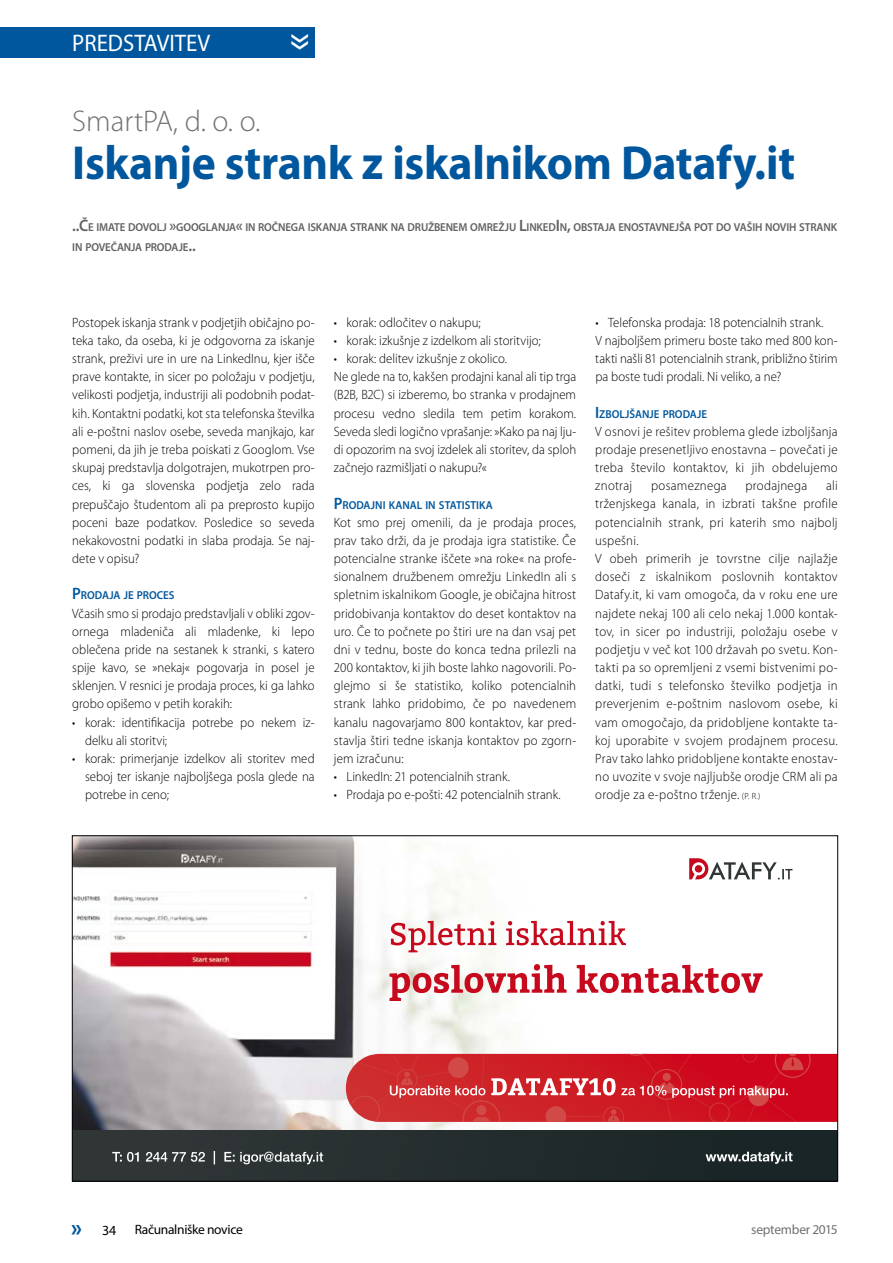
<style>
.page{position:relative;width:893px;height:1263px;background:#fff}
.page>*{position:absolute;margin:0;border:0;box-sizing:border-box;transform-origin:0 0}
.t1{font:700 48px "Myriad Pro";letter-spacing:-.01em;color:#00579d;scale:.95 1}
.t2{font:45px "Myriad Pro";color:#fff;scale:.95 1}
.t3{font:300 30px "Myriad Pro";color:#707172}
.t4{font:700 24.75px "Myriad Pro";color:#00579d;scale:.95 1}
.t5{font:24px "Myriad Pro";color:#fff;scale:.95 1}
.t6{font:13.95px "Myriad Pro";color:#000}
.t7{font:300 13.5px/18.1px "Myriad Pro";letter-spacing:.01em;color:#000;text-align:justify;scale:.95 1}
.t8{font:13.5px "Myriad Pro";letter-spacing:-.025em;color:#000}
.t9{font:13.5px "Myriad Pro";letter-spacing:-.02em;color:#707172}
.t10{font:600 11.55px/19.8px "Myriad Pro";letter-spacing:-.015em;color:#636060;scale:.95 1}
.t11{font:600 11.55px "Myriad Pro";color:#00579d;scale:.95 1}
.s1{font-size:16.5px}
.s2{font-size:9px}
</style>
<div class="page">
<div style="left:0;top:27px;width:315px;height:31px;background:#00579d"></div>
<img style="left:74px;top:837px;width:506px;height:293px">
<div style="left:72px;top:1130px;width:766px;height:51px;background:#242d2d"></div>
<svg style="left:706px;top:1152px;width:86px;height:12px"></svg>
<svg style="left:689px;top:858px;width:103px;height:21px"></svg>
<svg style="left:112px;top:1151px;width:211px;height:13px"></svg>
<svg style="left:346px;top:1054px;width:490px;height:68px;background:#d12c36"></svg>
<svg style="left:389px;top:921px;width:374px;height:80px"></svg>
<h3 class="t5" style="left:72px;top:29px;width:147px">PREDSTAVITEV</h3>
<h2 class="t2" style="left:331px;top:33px;width:20px;rotate:90deg">»</h2>
<h3 class="t3" style="left:72px;top:103px;width:190px">SmartPA, d. o. o.</h3>
<h1 class="t1" style="left:72px;top:132px;width:762px">Iskanje strank z iskalnikom Datafy.it</h1>
<p class="t10" style="left:72px;top:217px;width:806px"><span class="s1">..Č</span>E IMATE DOVOLJ <span class="s1">»</span>GOOGLANJA<span class="s1">«</span> IN ROČNEGA ISKANJA STRANK NA DRUŽBENEM OMREŽJU <span class="s1">L</span>INKED<span class="s1">I</span> N<span class="s1">,</span> OBSTAJA ENOSTAVNEJŠA POT DO VAŠIH NOVIH STRANK<br>IN POVEČANJA PRODAJE<span class="s1">..</span></p>
<p class="t7" style="left:72px;top:313px;width:257px">Postopek iskanja strank v podjetjih običajno po&shy;teka tako, da oseba, ki je odgovorna za iskanje strank, preživi ure in ure na LinkedInu, kjer išče prave kontakte, in sicer po položaju v podjetju, velikosti podjetja, industriji ali podobnih podat&shy;kih. Kontaktni podatki, kot sta telefonska številka ali e-poštni naslov osebe, seveda manjkajo, kar pomeni, da jih je treba poiskati z Googlom. Vse skupaj predstavlja dolgotrajen, mukotrpen pro&shy;ces, ki ga slovenska podjetja zelo rada prepuščajo študentom ali pa preprosto kupijo poceni baze podatkov. Posledice so seveda nekakovostni podatki in slaba prodaja. Se naj&shy;dete v opisu?</p>
<p class="t11" style="left:72px;top:588px;width:109px"><span class="s1">P</span>RODAJA JE PROCES</p>
<p class="t7" style="left:72px;top:604px;width:257px">Včasih smo si prodajo predstavljali v obliki zgov&shy;ornega mladeniča ali mladenke, ki lepo oblečena pride na sestanek k stranki, s katero spije kavo, se »nekaj« pogovarja in posel je sklenjen. V resnici je prodaja proces, ki ga lahko grobo opišemo v petih korakih:</p>
<p class="t7" style="left:85px;top:713px;width:243px;text-indent:-13px">• korak: identifikacija potrebe po nekem iz&shy;delku ali storitvi;</p>
<p class="t7" style="left:85px;top:749px;width:243px;text-indent:-13px">• korak: primerjanje izdelkov ali storitev med seboj ter iskanje najboljšega posla glede na potrebe in ceno;</p>
<p class="t7" style="left:334px;top:313px;width:156px">• korak: odločitev o nakupu;</p>
<p class="t7" style="left:334px;top:331px;width:219px">• korak: izkušnje z izdelkom ali storitvijo;</p>
<p class="t7" style="left:334px;top:349px;width:257px;text-align:left">• korak: delitev izkušnje z okolico.<br>Ne glede na to, kakšen prodajni kanal ali tip trga (B2B, B2C) si izberemo, bo stranka v prodajnem procesu vedno sledila tem petim korakom.<br>Seveda sledi logično vprašanje: »Kako pa naj lju&shy;di opozorim na svoj izdelek ali storitev, da sploh začnejo razmišljati o nakupu?«</p>
<p class="t11" style="left:334px;top:497px;width:169px"><span class="s1">P</span>RODAJNI KANAL IN STATISTIKA</p>
<p class="t7" style="left:334px;top:513px;width:257px">Kot smo prej omenili, da je prodaja proces, prav tako drži, da je prodaja igra statistike. Če potencialne stranke iščete »na roke« na profe&shy;sionalnem družbenem omrežju LinkedIn ali s spletnim iskalnikom Google, je običajna hitrost pridobivanja kontaktov do deset kontaktov na uro. Če to počnete po štiri ure na dan vsaj pet dni v tednu, boste do konca tedna prilezli na 200 kontaktov, ki jih boste lahko nagovorili. Po&shy;glejmo si še statistiko, koliko potencialnih strank lahko pridobimo, če po navedenem kanalu nagovarjamo 800 kontaktov, kar pred&shy;stavlja štiri tedne iskanja kontaktov po zgorn&shy;jem izračunu:</p>
<p class="t7" style="left:334px;top:767px;width:187px">• LinkedIn: 21 potencialnih strank.</p>
<p class="t7" style="left:334px;top:786px;width:240px">• Prodaja po e-pošti: 42 potencialnih strank.</p>
<p class="t7" style="left:595px;top:313px;width:257px;text-align:left">• Telefonska prodaja: 18 potencialnih strank.<br>V najboljšem primeru boste tako med 800 kon&shy;takti našli 81 potencialnih strank, približno štirim pa boste tudi prodali. Ni veliko, a ne?</p>
<p class="t11" style="left:595px;top:406px;width:119px"><span class="s1">I</span>ZBOLJŠANJE PRODAJE</p>
<p class="t7" style="left:595px;top:422px;width:257px">V osnovi je rešitev problema glede izboljšanja prodaje presenetljivo enostavna – povečati je treba število kontaktov, ki jih obdelujemo znotraj</p>
<p class="t7" style="left:595px;top:477px;width:257px;text-align:left;text-indent:231px">ali trženjskega kanala, in izbrati takšne profile potencialnih strank, pri katerih smo najbolj uspešni.<br>V obeh primerih je tovrstne cilje najlažje doseči z iskalnikom poslovnih kontaktov Datafy.it, ki vam omogoča, da v roku ene ure najdete nekaj 100 ali celo nekaj 1.000 kontak&shy;tov, in sicer po industriji, položaju osebe v podjetju v več kot 100 državah po svetu. Kon&shy;takti pa so opremljeni z vsemi bistvenimi po&shy;datki, tudi s telefonsko številko podjetja in preverjenim e-poštnim naslovom osebe, ki vam omogočajo, da pridobljene kontakte ta&shy;koj uporabite v svojem prodajnem procesu.<br>Prav tako lahko pridobljene kontakte enostav&shy;no uvozite v svoje najljubše orodje CRM ali pa orodje za e-poštno trženje. <span class="s2">(P. R.)</span></p>
<p class="t7" style="left:651px;top:477px;width:81px">posameznega</p>
<p class="t7" style="left:746px;top:477px;width:66px">prodajnega</p>
<h3 class="t4" style="left:71px;top:1211px;width:13px">»</h3>
<p class="t6" style="left:102px;top:1221px;width:16px">34</p>
<p class="t8" style="left:135px;top:1221px;width:109px">Računalniške novice</p>
<p class="t9" style="left:751px;top:1221px;width:88px">september 2015</p>
</div>
